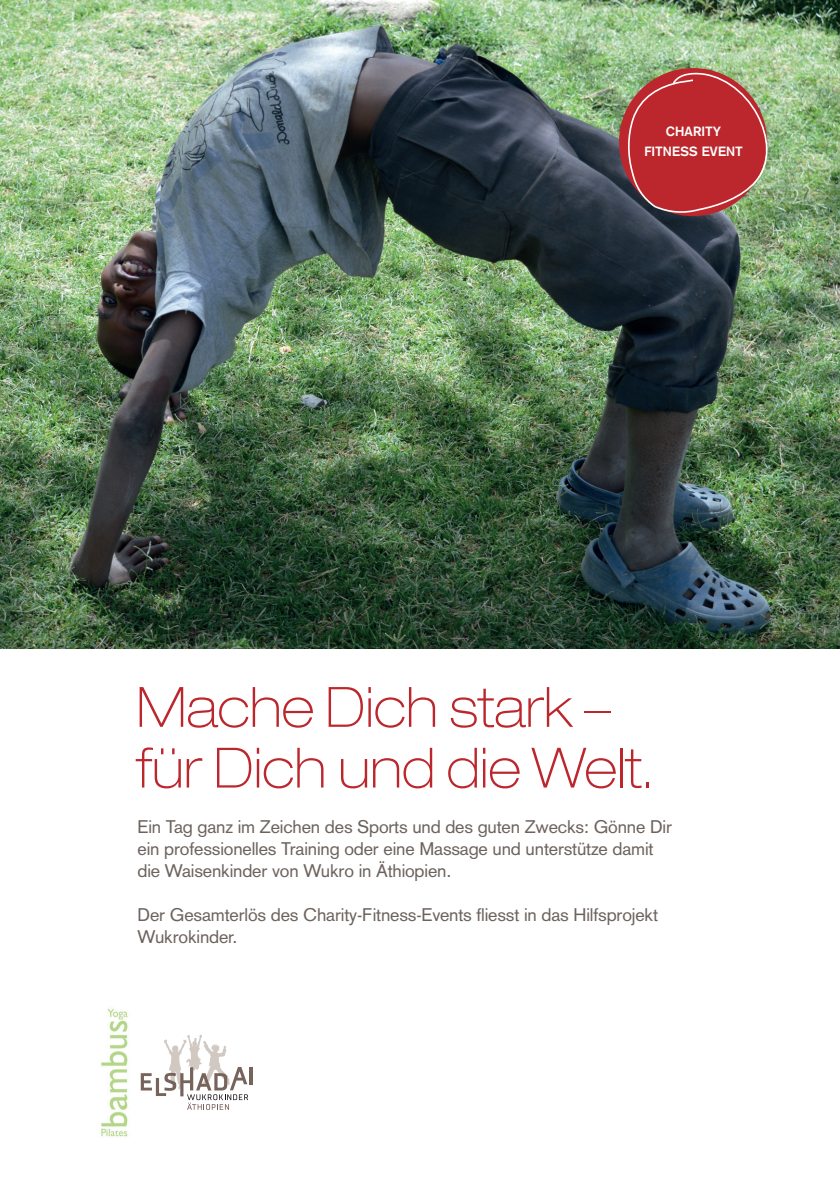
<style>
.page{position:relative;width:840px;height:1191px;background:#fff}
.page>*{position:absolute;margin:0;border:0;box-sizing:border-box;transform-origin:0 0}
.t1{font:100 expanded 55.6px/60.8px "Helvetica Neue";color:#bc272d;scale:.94 1}
.t2{font:18px/22px "Akzidenz Grotesk";letter-spacing:-.01em;color:#6d635e}
.t3{font:700 13.2px/20.6px "Akzidenz Grotesk";letter-spacing:.015em;color:#fff;text-align:center}
</style>
<div class="page">
<img style="left:0;top:0;width:839px;height:649px">
<svg style="left:618px;top:68px;width:148px;height:148px"></svg>
<svg style="left:625px;top:72px;width:148px;height:142px;background:#b24743"></svg>
<hr style="left:249px;top:1067px;width:3px;height:17px;background:#76635b">
<svg style="left:141px;top:1034px;width:107px;height:75px"></svg>
<img style="left:101px;top:1008px;width:27px;height:129px">
<p class="t3" style="left:644px;top:121px;width:100px">CHARITY<br>FITNESS EVENT</p>
<h1 class="t1" style="left:136px;top:676px;width:551px">Mache Dich stark – für Dich und die Welt.</h1>
<p class="t2" style="left:137px;top:815px;width:535px">Ein Tag ganz im Zeichen des Sports und des guten Zwecks: Gönne Dir ein professionelles Training oder eine Massage und unterstütze damit die Waisenkinder von Wukro in Äthiopien.</p>
<p class="t2" style="left:137px;top:903px;width:521px">Der Gesamterlös des Charity-Fitness-Events fliesst in das Hilfsprojekt<br>Wukrokinder.</p>
</div>
